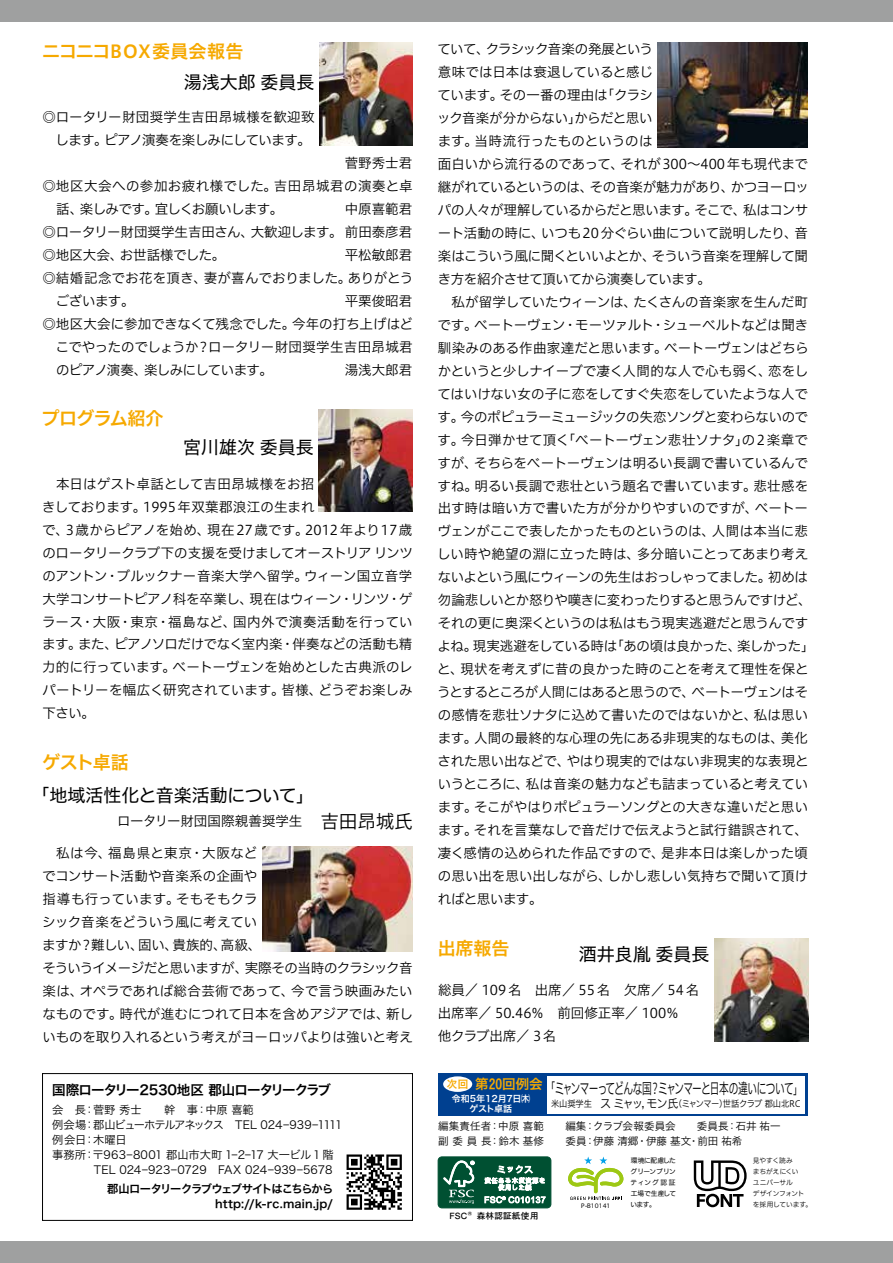
<style>
.page{position:relative;width:893px;height:1263px;background:#fff}
.page>*{position:absolute;margin:0;border:0;box-sizing:border-box;transform-origin:0 0}
.t1{font:18px "Hiragino UD Sans F Std W4";color:#000}
.t2{font:18px "Hiragino UD Sans F Std W6";letter-spacing:-.03em;color:#f6a900}
.t3{font:18px "Hiragino UD Sans F Std W6";letter-spacing:-.06em;color:#f6a900}
.t4{font:15px "Hiragino UD Sans F Std W3";letter-spacing:-.08em;color:#000;scale:.65 1}
.t5{font:13.5px/23px "Hiragino UD Sans F Std W3";letter-spacing:-.015em;color:#000}
.t6{font:13.5px "Hiragino UD Sans F Std W3";letter-spacing:-.05em;color:#000}
.t7{font:13.5px "Hiragino UD Sans F Std W3";letter-spacing:.01em;color:#000}
.t8{font:13.5px "Hiragino UD Sans F Std W3";letter-spacing:.035em;color:#000}
.t9{font:13.5px "Hiragino UD Sans F Std W3";letter-spacing:.005em;color:#000}
.t10{font:13.5px "Hira Kaku Std W6";letter-spacing:-.065em;color:#000}
.t11{font:13.5px "Hira Kaku Std W3";letter-spacing:-.005em;color:#000}
.t12{font:13.5px "Hira Kaku Std W6";color:#f6a900}
.t13{font:11.25px/15px "Hira Kaku Std W3";letter-spacing:-.005em;color:#000}
.t14{font:11.25px/15px "Hira Kaku Std W6";letter-spacing:-.06em;color:#000;text-align:right}
.t15{font:10.5px/15px "Hira Kaku Std W3";letter-spacing:.01em;color:#000}
.t16{font:9px "Hiragino UD Sans F Std W3";letter-spacing:-.015em;color:#000;scale:.92 1}
.t17{font:9px/10.5px "Hira Kaku Std W6";letter-spacing:-.01em;color:#fff;text-align:center}
.t18{font:700 8.55px "Futo Go B101 Pro";letter-spacing:.03em;color:#000}
.t19{font:6.75px/11.1px "Hiragino UD Sans F Std W3";letter-spacing:-.015em;color:#000}
.t20{font:6.75px/11.1px "Hiragino UD Sans F Std W4";letter-spacing:-.015em;color:#000;text-align:justify}
.t21{font:5.85px "Geneva";color:#000}
.s1{font-family:"Koz Go Pr 6 N";font-size:18px}
.s2{font-size:10.5px}
.s3{font-size:12px}
</style>
<div class="page">
<div style="left:0;top:0;width:893px;height:21px;background:#9fa0a0"></div>
<div style="left:0;top:1242px;width:893px;height:21px;background:#9fa0a0"></div>
<div style="left:42px;top:1073px;width:371px;height:148px;border:1px solid #000"></div>
<svg style="left:347px;top:1154px;width:55px;height:56px"></svg>
<svg style="left:694px;top:1160px;width:53px;height:47px"></svg>
<svg style="left:568px;top:1156px;width:55px;height:44px"></svg>
<img style="left:319px;top:43px;width:94px;height:102px">
<div style="left:438px;top:1157px;width:113px;height:51px;background:#005032;border-radius:4px"></div>
<div style="left:438px;top:1156px;width:113px;height:52px;border:1px solid #005032;border-radius:4px"></div>
<svg style="left:443px;top:1160px;width:31px;height:44px"></svg>
<svg style="left:485px;top:1165px;width:59px;height:25px"></svg>
<svg style="left:484px;top:1196px;width:62px;height:7px"></svg>
<img style="left:319px;top:409px;width:93px;height:103px">
<img style="left:262px;top:846px;width:150px;height:105px">
<img style="left:714px;top:939px;width:94px;height:102px">
<div style="left:438px;top:1073px;width:370px;height:43px;background:#004090"></div>
<div style="left:548px;top:1076px;width:257px;height:38px;background:#fff"></div>
<div style="left:443px;top:1076px;width:29px;height:16px;background:#fff;border-radius:50%"></div>
<img style="left:658px;top:43px;width:150px;height:104px">
<h1 class="t3" style="left:42px;top:38px;width:203px">ニコニコＢＯＸ委員会報告</h1>
<h1 class="t1" style="left:184px;top:68px;width:132px">湯浅大郎 委員長</h1>
<p class="t5" style="left:43px;top:105px;width:273px;text-align:right">◎ロータリー財団奨学生吉田昂城様を歓迎致します。ピアノ演奏を楽しみにしています。</p>
<p class="t5" style="left:345px;top:151px;width:69px">菅野秀士君</p>
<p class="t8" style="left:43px;top:176px;width:372px">◎地区大会への参加お疲れ様でした。吉田昂城君の演奏と卓</p>
<p class="t6" style="left:56px;top:199px;width:229px">話、楽しみです。宜しくお願いします。</p>
<p class="t5" style="left:43px;top:197px;width:371px;text-align:justify;text-indent:302px">中原喜範君◎ロータリー財団奨学生吉田さん、大歓迎します。前田泰彦君◎地区大会、お世話様でした。</p>
<p class="t5" style="left:345px;top:243px;width:69px">平松敏郎君</p>
<p class="t7" style="left:43px;top:268px;width:372px">◎結婚記念でお花を頂き、妻が喜んでおりました。ありがとう</p>
<p class="t5" style="left:56px;top:289px;width:80px">ございます。</p>
<p class="t5" style="left:345px;top:289px;width:69px">平栗俊昭君</p>
<p class="t5" style="left:43px;top:311px;width:372px">◎地区大会に参加できなくて残念でした。今年の打ち上げはど</p>
<p class="t9" style="left:56px;top:336px;width:358px">こでやったのでしょうか？ロータリー財団奨学生吉田昂城君</p>
<p class="t6" style="left:56px;top:359px;width:219px">のピアノ演奏、楽しみにしています。</p>
<p class="t5" style="left:345px;top:357px;width:69px">湯浅大郎君</p>
<h1 class="t2" style="left:42px;top:404px;width:123px">プログラム紹介</h1>
<h1 class="t1" style="left:183px;top:434px;width:132px">宮川雄次 委員長</h1>
<p class="t5" style="left:42px;top:471px;width:372px">　本日はゲスト卓話として吉田昂城様をお招<br>きしております。1995年双葉郡浪江の生まれ<br>で、3歳からピアノを始め、現在27歳です。2012年より17歳のロータリークラブ下の支援を受けましてオーストリアリンツのアントン・ブルックナー音楽大学へ留学。ウィーン国立音学大学コンサートピアノ科を卒業し、現在はウィーン・リンツ・ゲラース・大阪・東京・福島など、国内外で演奏活動を行っています。また、ピアノソロだけでなく室内楽・伴奏などの活動も精力的に行っています。ベートーヴェンを始めとした古典派のレパートリーを幅広く研究されています。皆様、どうぞお楽しみ下さい。</p>
<h1 class="t2" style="left:42px;top:748px;width:88px">ゲスト卓話</h1>
<h1 class="t1" style="left:31px;top:782px;width:284px">「地域活性化と音楽活動について」</h1>
<p class="t11" style="left:117px;top:811px;width:297px">ロータリー財団国際親善奨学生<span class="s1">　吉田昂城氏</span></p>
<p class="t5" style="left:42px;top:841px;width:372px">　私は今、福島県と東京・大阪など<br>でコンサート活動や音楽系の企画や<br>指導も行っています。そもそもクラ<br>シック音楽をどういう風に考えてい<br>ますか？難しい、固い、貴族的、高級、<br>そういうイメージだと思いますが、実際その当時のクラシック音楽は、オペラであれば総合芸術であって、今で言う映画みたいなものです。時代が進むにつれて日本を含めアジアでは、新しいものを取り入れるという考えがヨーロッパよりは強いと考え</p>
<p class="t10" style="left:52px;top:1080px;width:280px">国際ロータリー2530地区 郡山ロータリークラブ</p>
<p class="t13" style="left:52px;top:1102px;width:292px">会　長：菅野 秀士　　幹　事：中原 喜範<br>例会場：郡山ビューホテルアネックス　TEL 024‒939‒1111例会日：木曜日<br>事務所：〒963‒8001 郡山市大町 1‒2‒17 大一ビル 1 階　　　 TEL 024‒923‒0729　FAX 024‒939‒5678</p>
<p class="t14" style="left:107px;top:1181px;width:228px">郡山ロータリークラブウェブサイトはこちらからhttp://k-rc.main.jp/</p>
<p class="t5" style="left:437px;top:37px;width:379px">ていて、クラシック音楽の発展という<br>意味では日本は衰退していると感じ<br>ています。その一番の理由は「クラシ<br>ック音楽が分からない」からだと思い<br>ます。当時流行ったものというのは<br>面白いから流行るのであって、それが300～400年も現代まで継がれているというのは、その音楽が魅力があり、かつヨーロッパの人々が理解しているからだと思います。そこで、私はコンサート活動の時に、いつも20分ぐらい曲について説明したり、音楽はこういう風に聞くといいよとか、そういう音楽を理解して聞き方を紹介させて頂いてから演奏しています。<br>　私が留学していたウィーンは、たくさんの音楽家を生んだ町です。ベートーヴェン・モーツァルト・シューベルトなどは聞き馴染みのある作曲家達だと思います。ベートーヴェンはどちらかというと少しナイーブで凄く人間的な人で心も弱く、恋をしてはいけない女の子に恋をしてすぐ失恋をしていたような人です。今のポピュラーミュージックの失恋ソングと変わらないのです。今日弾かせて頂く「ベートーヴェン悲壮ソナタ」の2楽章ですが、そちらをベートーヴェンは明るい長調で書いているんですね。明るい長調で悲壮という題名で書いています。悲壮感を出す時は暗い方で書いた方が分かりやすいのですが、ベートーヴェンがここで表したかったものというのは、人間は本当に悲しい時や絶望の淵に立った時は、多分暗いことってあまり考えないよという風にウィーンの先生はおっしゃってました。初めは勿論悲しいとか怒りや嘆きに変わったりすると思うんですけど、それの更に奥深くというのは私はもう現実逃避だと思うんですよね。現実逃避をしている時は「あの頃は良かった、楽しかった」と、現状を考えずに昔の良かった時のことを考えて理性を保とうとするところが人間にはあると思うので、ベートーヴェンはその感情を悲壮ソナタに込めて書いたのではないかと、私は思います。人間の最終的な心理の先にある非現実的なものは、美化された思い出などで、やはり現実的ではない非現実的な表現というところに、私は音楽の魅力なども詰まっていると考えています。そこがやはりポピュラーソングとの大きな違いだと思います。それを言葉なしで音だけで伝えようと試行錯誤されて、凄く感情の込められた作品ですので、是非本日は楽しかった頃の思い出を思い出しながら、しかし悲しい気持ちで聞いて頂ければと思います。</p>
<h1 class="t2" style="left:438px;top:934px;width:73px">出席報告</h1>
<h1 class="t1" style="left:579px;top:941px;width:132px">酒井良胤 委員長</h1>
<p class="t5" style="left:438px;top:978px;width:263px">総員／ 109名　出席／ 55名　欠席／ 54名出席率／ 50.46％　前回修正率／ 100％<br>他クラブ出席／ 3名</p>
<p class="t12" style="left:447px;top:1073px;width:98px"><span class="s2">次回</span> 第20回例会</p>
<p class="t17" style="left:452px;top:1093px;width:80px">令和5年12月7日㈭ゲスト卓話</p>
<p class="t4" style="left:545px;top:1076px;width:398px">「ミャンマーってどんな国？ミャンマーと日本の違いについて」</p>
<p class="t16" style="left:551px;top:1096px;width:273px">米山奨学生　<span class="s3">ス ミャッ，モン氏</span>（ミャンマー）世話クラブ 郡山北RC</p>
<p class="t15" style="left:438px;top:1119px;width:344px">編集責任者：中原 喜範　　編集：クラブ会報委員会　　委員長：石井 祐一副 委 員 長：鈴木 基修　　委員：伊藤 清郷・伊藤 基文・前田 祐希</p>
<p class="t18" style="left:449px;top:1209px;width:91px">FSC®森林認証紙使用</p>
<p class="t21" style="left:581px;top:1202px;width:31px">P-B10141</p>
<p class="t20" style="left:630px;top:1154px;width:47px">環境に配慮したグリーンプリンティング認証工場で生産しています。</p>
<p class="t19" style="left:753px;top:1154px;width:61px">見やすく読み<br>まちがえにくい<br>ユニバーサル<br>デザインフォントを採用しています。</p>
</div>
